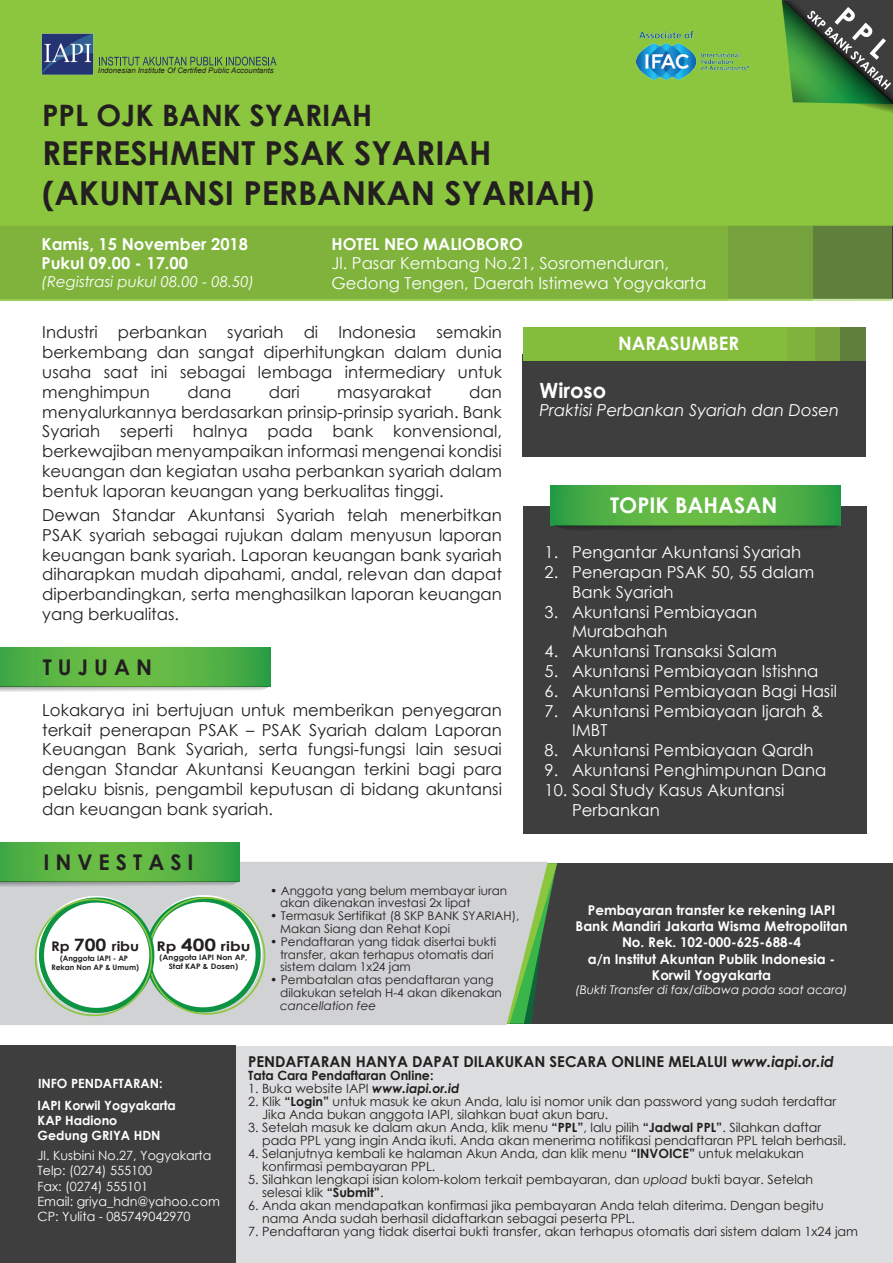
<style>
.page{position:relative;width:893px;height:1263px;background:#fff}
.page>*{position:absolute;margin:0;border:0;box-sizing:border-box;transform-origin:0 0}
.t1{font:700 33px/39.6px "Century Gothic";color:#231f20}
.t2{font:700 29.55px "Century Gothic";color:#231f20}
.t3{font:700 21.6px "Century Gothic";color:#231f20}
.t4{font:700 21.6px "Century Gothic";color:#fff}
.t5{font:700 21px "Century Gothic";color:#fff}
.t6{font:700 18.6px "Century Gothic";color:#fff}
.t7{font:16.5px/19.8px "Century Gothic";color:#231f20;text-align:justify}
.t8{font:16.5px/19.8px "Century Gothic";color:#fff}
.t9{font:700 16.5px/19.8px "Century Gothic";color:#fff}
.t10{font:italic 16.5px "Century Gothic";color:#fff}
.t11{font:700 15px "Century Gothic";color:#231f20}
.t12{font:italic 15px "Century Gothic";color:#fff}
.t13{font:700 13.5px/16.2px "Century Gothic";color:#fff;text-align:center}
.t14{font:700 13.35px "Century Gothic";color:#231f20;scale:1.13 1}
.t15{font:700 13.35px "Century Gothic";color:#231f20;scale:1.21 1}
.t16{font:12.75px/13px "Century Gothic";color:#231f20}
.t17{font:12.75px/15.3px "Century Gothic";color:#fff}
.t18{font:700 12.75px/21.5px "Century Gothic";color:#fff}
.t19{font:700 12.75px "Century Gothic";color:#231f20}
.t20{font:12px/12.8px "Century Gothic";color:#231f20}
.t21{font:italic 12px "Century Gothic";color:#fff}
.t22{font:italic 12px "Century Gothic";color:#231f20}
.t23{font:italic 7.65px "Arial";color:#231f20}
.t24{font:700 7.5px/9px "Century Gothic";color:#231f20;text-align:center;scale:1.07 1}
.t25{font:700 7.5px/9px "Century Gothic";color:#231f20;text-align:center}
.s1{font-size:17.1px}
.s2{font-style:italic}
.s3{font-weight:700;font-style:italic}
.s4{font-weight:700}
</style>
<div class="page">
<div style="left:0;top:0;width:893px;height:243px;background:#8bc63e"></div>
<svg style="left:99px;top:57px;width:177px;height:9px"></svg>
<img style="left:41px;top:33px;width:53px;height:42px">
<img style="left:636px;top:31px;width:112px;height:48px">
<div style="left:0;top:225px;width:891px;height:75px;background:#617f3c"></div>
<div style="left:0;top:225px;width:812px;height:75px;background:#75a23c"></div>
<div style="left:0;top:225px;width:727px;height:75px;background:#7fb33c"></div>
<div style="left:1px;top:1046px;width:892px;height:217px;background:#dddedf"></div>
<div style="left:1px;top:1046px;width:235px;height:217px;background:#3e3e3f"></div>
<div style="left:21px;top:863px;width:872px;height:160px;background:#3e3e3f"></div>
<svg style="left:0;top:862px;width:548px;height:163px;background:#c7ccc9"></svg>
<svg style="left:0;top:842px;width:240px;height:39px;background:#57b344"></svg>
<svg style="left:0;top:647px;width:270px;height:39px;background:#57b344"></svg>
<svg style="left:0;top:686px;width:270px;height:6px"></svg>
<div style="left:524px;top:506px;width:343px;height:327px;background:#3e3e3f"></div>
<svg style="left:550px;top:486px;width:290px;height:39px;background:#53b144"></svg>
<svg style="left:552px;top:525px;width:288px;height:4px"></svg>
<div style="left:522px;top:355px;width:344px;height:102px;background:#3e3e3f"></div>
<div style="left:523px;top:327px;width:343px;height:34px;background:#617f3c"></div>
<div style="left:523px;top:327px;width:317px;height:34px;background:#75a23c"></div>
<div style="left:523px;top:327px;width:291px;height:34px;background:#7fb33c"></div>
<div style="left:523px;top:327px;width:264px;height:34px;background:#84bc3c"></div>
<svg style="left:0;top:881px;width:268px;height:140px;background:#d3e0d6"></svg>
<svg style="left:782px;top:0;width:111px;height:113px;background:#497545"></svg>
<p class="t23" style="left:98px;top:66px;width:177px">Indonesian Institute Of Certified Public Accountants</p>
<h2 class="t2" style="left:42px;top:93px;width:332px">PPL OJK BANK SYARIAH</h2>
<h1 class="t1" style="left:42px;top:132px;width:554px">REFRESHMENT PSAK SYARIAH (AKUNTANSI PERBANKAN SYARIAH)</h1>
<p class="t9" style="left:42px;top:233px;width:208px">Kamis, 15 November 2018<br>Pukul 09.00 - 17.00</p>
<p class="t12" style="left:42px;top:272px;width:214px">(Registrasi pukul 08.00 - 08.50)</p>
<p class="t9" style="left:332px;top:233px;width:193px">HOTEL NEO MALIOBORO</p>
<p class="t8" style="left:332px;top:253px;width:376px">Jl. Pasar Kembang No.21, Sosromenduran,<br>Gedong Tengen, Daerah Istimewa Yogyakarta</p>
<p class="t7" style="left:42px;top:322px;width:461px">Industri perbankan syariah di Indonesia semakin berkembang dan sangat diperhitungkan dalam dunia usaha saat ini sebagai lembaga intermediary untuk menghimpun</p>
<p class="t7" style="left:187px;top:382px;width:45px">dana</p>
<p class="t7" style="left:269px;top:382px;width:32px">dari</p>
<p class="t7" style="left:337px;top:382px;width:96px">masyarakat</p>
<p class="t7" style="left:42px;top:382px;width:461px;text-indent:427px">dan menyalurkannya berdasarkan prinsip-prinsip syariah. Bank Syariah seperti halnya pada bank konvensional, berkewajiban menyampaikan informasi mengenai kondisi keuangan dan kegiatan usaha perbankan syariah dalam bentuk laporan keuangan yang berkualitas tinggi.</p>
<p class="t7" style="left:42px;top:505px;width:461px">Dewan Standar Akuntansi Syariah telah menerbitkan PSAK syariah sebagai rujukan dalam menyusun laporan keuangan bank syariah. Laporan keuangan bank syariah diharapkan mudah dipahami, andal, relevan dan dapat diperbandingkan, serta menghasilkan laporan keuangan yang berkualitas.</p>
<h3 class="t3" style="left:43px;top:650px;width:111px">T U J U A N</h3>
<p class="t7" style="left:42px;top:700px;width:461px">Lokakarya ini bertujuan untuk memberikan penyegaran terkait penerapan PSAK – PSAK Syariah dalam Laporan Keuangan Bank Syariah, serta fungsi-fungsi lain sesuai dengan Standar Akuntansi Keuangan terkini bagi para pelaku bisnis, pengambil keputusan di bidang akuntansi dan keuangan bank syariah.</p>
<h3 class="t3" style="left:43px;top:845px;width:152px">I N V E S T A S I</h3>
<p class="t14" style="left:51px;top:935px;width:80px">Rp <span class="s1">700</span> ribu</p>
<p class="t25" style="left:51px;top:953px;width:89px">(Anggota IAPI - AP<br>Rekan Non AP &amp; Umum)</p>
<p class="t15" style="left:157px;top:935px;width:79px">Rp <span class="s1">400</span> ribu</p>
<p class="t24" style="left:159px;top:952px;width:84px">(Anggota IAPI Non AP,<br>Staf KAP &amp; Dosen)</p>
<p class="t20" style="left:280px;top:884px;width:229px;text-indent:-10px">• Anggota yang belum membayar iuran akan dikenakan investasi 2x lipat</p>
<p class="t20" style="left:280px;top:909px;width:241px;text-indent:-10px">• Termasuk Sertifikat (8 SKP BANK SYARIAH),<br>Makan Siang dan Rehat Kopi</p>
<p class="t20" style="left:280px;top:935px;width:217px;text-indent:-10px">• Pendaftaran yang tidak disertai bukti transfer, akan terhapus otomatis dari sistem dalam 1x24 jam</p>
<p class="t20" style="left:280px;top:973px;width:223px;text-indent:-10px">• Pembatalan atas pendaftaran yang dilakukan setelah H-4 akan dikenakan</p>
<p class="t22" style="left:280px;top:997px;width:98px">cancellation fee</p>
<p class="t6" style="left:618px;top:329px;width:123px">NARASUMBER</p>
<p class="t5" style="left:539px;top:374px;width:68px">Wiroso</p>
<p class="t10" style="left:539px;top:398px;width:301px">Praktisi Perbankan Syariah dan Dosen</p>
<h3 class="t4" style="left:610px;top:489px;width:169px">TOPIK BAHASAN</h3>
<p class="t8" style="left:545px;top:542px;width:258px">1. Pengantar Akuntansi Syariah</p>
<p class="t8" style="left:572px;top:562px;width:244px;text-indent:-27px">2. Penerapan PSAK 50, 55 dalam<br>Bank Syariah</p>
<p class="t8" style="left:572px;top:601px;width:187px;text-indent:-27px">3. Akuntansi Pembiayaan<br>Murabahah</p>
<p class="t8" style="left:545px;top:641px;width:234px">4. Akuntansi Transaksi Salam</p>
<p class="t8" style="left:545px;top:661px;width:275px">5. Akuntansi Pembiayaan Istishna</p>
<p class="t8" style="left:545px;top:681px;width:294px">6. Akuntansi Pembiayaan Bagi Hasil</p>
<p class="t8" style="left:572px;top:700px;width:253px;text-indent:-27px">7. Akuntansi Pembiayaan Ijarah &amp;<br>IMBT</p>
<p class="t8" style="left:545px;top:740px;width:270px">8. Akuntansi Pembiayaan Qardh</p>
<p class="t8" style="left:545px;top:760px;width:283px">9. Akuntansi Penghimpunan Dana</p>
<p class="t8" style="left:572px;top:780px;width:214px;text-indent:-27px">10. Soal Study Kasus Akuntansi<br>Perbankan</p>
<p class="t13" style="left:576px;top:901px;width:273px">Pembayaran transfer ke rekening IAPI Bank Mandiri Jakarta Wisma Metropolitan No. Rek. 102-000-625-688-4<br>a/n Institut Akuntan Publik Indonesia - Korwil Yogyakarta</p>
<p class="t21" style="left:575px;top:981px;width:274px">(Bukti Transfer di fax/dibawa pada saat acara)</p>
<p class="t18" style="left:37px;top:1072px;width:140px">INFO PENDAFTARAN:<br>IAPI Korwil Yogyakarta</p>
<p class="t18" style="left:37px;top:1112px;width:125px;line-height:15.3px">KAP Hadiono<br>Gedung GRIYA HDN</p>
<p class="t17" style="left:37px;top:1147px;width:184px">Jl. Kusbini No.27, Yogyakarta<br>Telp: (0274) 555100<br>Fax: (0274) 555101<br>Email: griya_hdn@yahoo.com<br>CP: Yulita - 085749042970</p>
<p class="t11" style="left:248px;top:1050px;width:588px">PENDAFTARAN HANYA DAPAT DILAKUKAN SECARA ONLINE MELALUI <span class="s2">www.iapi.or.id</span></p>
<p class="t19" style="left:248px;top:1065px;width:187px">Tata Cara Pendaftaran Online:</p>
<p class="t16" style="left:248px;top:1081px;width:213px">1. Buka website IAPI <span class="s3">www.iapi.or.id</span></p>
<p class="t16" style="left:262px;top:1094px;width:576px;text-indent:-14px">2. Klik <span class="s4">“Login”</span> untuk masuk ke akun Anda, lalu isi nomor unik dan password yang sudah terdaftar<br>Jika Anda bukan anggota IAPI, silahkan buat akun baru.</p>
<p class="t16" style="left:262px;top:1121px;width:586px;text-indent:-14px">3. Setelah masuk ke dalam akun Anda, klik menu <span class="s4">“PPL”</span>, lalu pilih <span class="s4">“Jadwal PPL”</span>. Silahkan daftar pada PPL yang ingin Anda ikuti. Anda akan menerima notifikasi pendaftaran PPL telah berhasil.</p>
<p class="t16" style="left:262px;top:1147px;width:543px;text-indent:-14px">4. Selanjutnya kembali ke halaman Akun Anda, dan klik menu <span class="s4">“INVOICE”</span> untuk melakukan konfirmasi pembayaran PPL.</p>
<p class="t16" style="left:262px;top:1173px;width:553px;text-indent:-14px">5. Silahkan lengkapi isian kolom-kolom terkait pembayaran, dan <span class="s2">upload</span> bukti bayar. Setelah selesai klik <span class="s4">“Submit”</span>.</p>
<p class="t16" style="left:262px;top:1199px;width:563px;text-indent:-14px">6. Anda akan mendapatkan konfirmasi jika pembayaran Anda telah diterima. Dengan begitu nama Anda sudah berhasil didaftarkan sebagai peserta PPL.</p>
<p class="t16" style="left:248px;top:1225px;width:611px">7. Pendaftaran yang tidak disertai bukti transfer, akan terhapus otomatis dari sistem dalam 1x24 jam</p>
</div>
